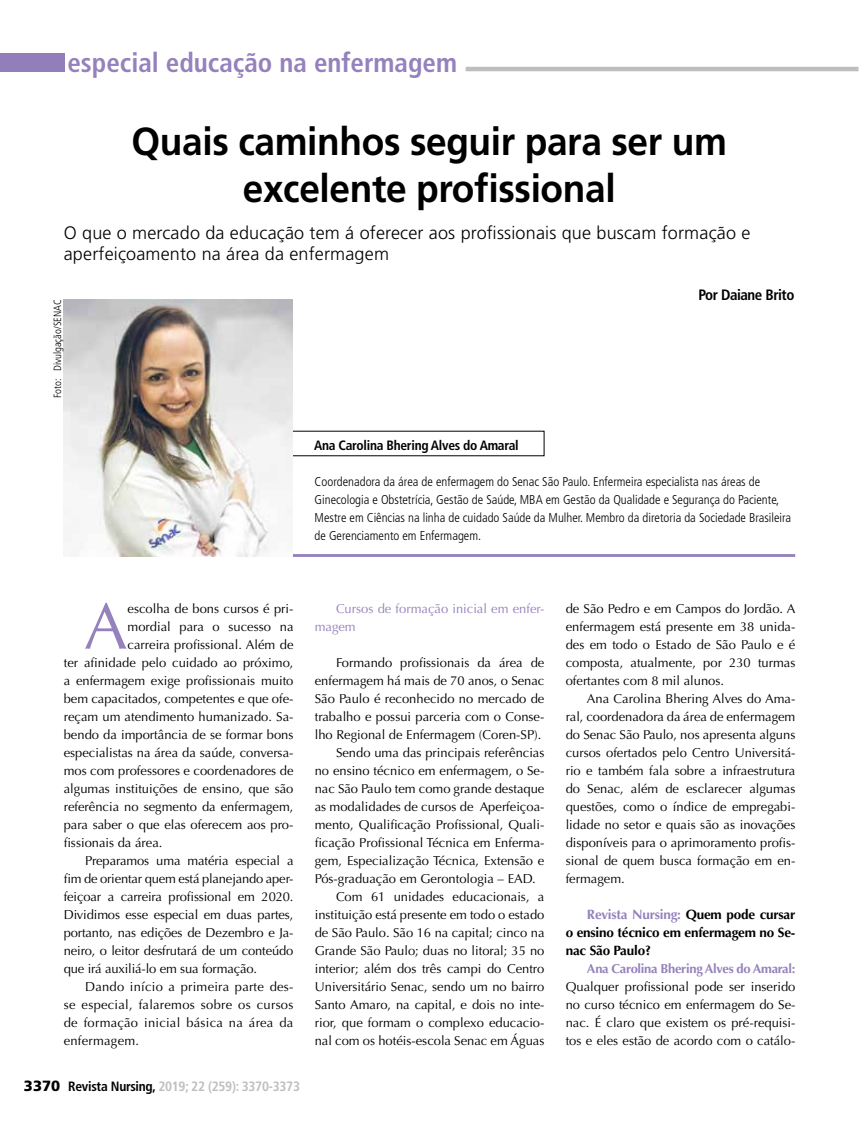
<style>
.page{position:relative;width:859px;height:1132px;background:#fff}
.page>*{position:absolute;margin:0;border:0;box-sizing:border-box;transform-origin:0 0}
.t1{font:65.55px "Optima LT Std";color:#9581bc}
.t2{font:700 39px/46.8px "Frutiger LT Std";letter-spacing:-.01em;color:#000;text-align:center;scale:.95 1}
.t3{font:700 condensed 27px "Frutiger LT Std";color:#9581bc}
.t4{font:300 18px/21.6px "Frutiger LT Std";letter-spacing:.01em;color:#000}
.t5{font:700 condensed 15px "Frutiger LT Std";letter-spacing:-.03em;color:#000}
.t6{font:700 13.5px/18px "Optima LT Std";letter-spacing:-.015em;color:#000;text-align:justify}
.t7{font:700 condensed 13.5px "Frutiger LT Std";letter-spacing:-.02em;color:#bcbec0}
.t8{font:700 condensed 13.5px "Frutiger LT Std";letter-spacing:-.02em;color:#000}
.t9{font:12.9px/18px "Optima LT Std";color:#000;text-align:justify}
.t10{font:12.9px "Optima LT Std";letter-spacing:.02em;color:#000}
.t11{font:12.9px/18px "Optima LT Std";color:#9581bc}
.t12{font:700 12.9px "Optima LT Std";letter-spacing:-.02em;color:#9581bc}
.t13{font:300 condensed 12.75px/18px "Frutiger LT Std";color:#000}
.t14{font:300 condensed 10.5px "Frutiger LT Std";color:#000}
.s1{font-weight:900;font-stretch:normal;font-size:14.85px;color:#000}
.s2{color:#000}
.s3{color:#9581bc}
</style>
<div class="page">
<div style="left:0;top:53px;width:67px;height:21px;background:#000;opacity:.03"></div>
<hr style="left:466px;top:67px;width:392px;height:4px;background:#bcbec0">
<hr style="left:268px;top:554px;width:527px;height:2px;background:#9581bc">
<img style="left:64px;top:300px;width:229px;height:256px">
<h3 class="t3" style="left:67px;top:47px;width:391px">especial educação na enfermagem</h3>
<h2 class="t2" style="left:132px;top:118px;width:628px">Quais caminhos seguir para ser um excelente profissional</h2>
<h3 class="t4" style="left:64px;top:222px;width:688px">O que o mercado da educação tem á oferecer aos profissionais que buscam formação e aperfeiçoamento na área da enfermagem</h3>
<p class="t14" style="left:52px;top:397px;width:99px;rotate:-90deg">Foto: Divulgação/SENAC</p>
<p class="t8" style="left:314px;top:437px;width:206px">Ana Carolina Bhering Alves do Amaral</p>
<p class="t5" style="left:698px;top:285px;width:98px">Por Daiane Brito</p>
<p class="t13" style="left:315px;top:473px;width:478px">Coordenadora da área de enfermagem do Senac São Paulo. Enfermeira especialista nas áreas de Ginecologia e Obstetrícia, Gestão de Saúde, MBA em Gestão da Qualidade e Segurança do Paciente, Mestre em Ciências na linha de cuidado Saúde da Mulher. Membro da diretoria da Sociedade Brasileira de Gerenciamento em Enfermagem.</p>
<h1 class="t1" style="left:84px;top:588px;width:45px">A</h1>
<p class="t9" style="left:128px;top:599px;width:167px">escolha de bons cursos é pri-</p>
<p class="t9" style="left:128px;top:617px;width:167px">mordial para o sucesso na</p>
<p class="t9" style="left:128px;top:635px;width:167px">carreira profissional. Além de</p>
<p class="t9" style="left:64px;top:653px;width:231px">ter afinidade pelo cuidado ao próximo,</p>
<p class="t9" style="left:64px;top:671px;width:231px">a enfermagem exige profissionais muito</p>
<p class="t9" style="left:64px;top:689px;width:231px">bem capacitados, competentes e que ofe-</p>
<p class="t9" style="left:64px;top:707px;width:231px">reçam um atendimento humanizado. Sa-</p>
<p class="t9" style="left:64px;top:725px;width:231px">bendo da importância de se formar bons</p>
<p class="t9" style="left:64px;top:743px;width:231px">especialistas na área da saúde, conversa-</p>
<p class="t9" style="left:64px;top:761px;width:231px">mos com professores e coordenadores de</p>
<p class="t9" style="left:64px;top:779px;width:231px">algumas instituições de ensino, que são</p>
<p class="t9" style="left:64px;top:797px;width:231px">referência no segmento da enfermagem,</p>
<p class="t9" style="left:64px;top:815px;width:231px">para saber o que elas oferecem aos pro-</p>
<p class="t9" style="left:64px;top:833px;width:100px">fissionais da área.</p>
<p class="t9" style="left:85px;top:851px;width:210px">Preparamos uma matéria especial a</p>
<p class="t9" style="left:64px;top:869px;width:231px">fim de orientar quem está planejando aper-</p>
<p class="t9" style="left:64px;top:887px;width:231px">feiçoar a carreira profissional em 2020.</p>
<p class="t9" style="left:64px;top:905px;width:231px">Dividimos esse especial em duas partes,</p>
<p class="t9" style="left:64px;top:923px;width:231px">portanto, nas edições de Dezembro e Ja-</p>
<p class="t9" style="left:64px;top:941px;width:231px">neiro, o leitor desfrutará de um conteúdo</p>
<p class="t9" style="left:64px;top:959px;width:195px">que irá auxiliá-lo em sua formação.</p>
<p class="t10" style="left:85px;top:978px;width:210px">Dando início a primeira parte des-</p>
<p class="t10" style="left:64px;top:996px;width:231px">se especial, falaremos sobre os cursos</p>
<p class="t10" style="left:64px;top:1014px;width:231px">de formação inicial básica na área da</p>
<p class="t10" style="left:64px;top:1032px;width:77px">enfermagem.</p>
<p class="t7" style="left:24px;top:1077px;width:277px"><span class="s1">3370</span> <span class="s2">Revista Nursing,</span> 2019; 22 (259): 3370-3373</p>
<p class="t11" style="left:315px;top:599px;width:231px;text-indent:21px">Cursos de formação inicial em enfer&shy;magem</p>
<p class="t9" style="left:336px;top:653px;width:210px">Formando profissionais da área de</p>
<p class="t9" style="left:315px;top:671px;width:231px">enfermagem há mais de 70 anos, o Senac</p>
<p class="t9" style="left:315px;top:689px;width:231px">São Paulo é reconhecido no mercado de</p>
<p class="t9" style="left:315px;top:707px;width:231px">trabalho e possui parceria com o Conse-</p>
<p class="t9" style="left:315px;top:725px;width:228px">lho Regional de Enfermagem (Coren-SP).</p>
<p class="t9" style="left:336px;top:743px;width:210px">Sendo uma das principais referências</p>
<p class="t9" style="left:315px;top:761px;width:231px">no ensino técnico em enfermagem, o Se-</p>
<p class="t9" style="left:315px;top:779px;width:231px">nac São Paulo tem como grande destaque</p>
<p class="t9" style="left:315px;top:797px;width:231px">as modalidades de cursos de Aperfeiçoa-</p>
<p class="t9" style="left:315px;top:815px;width:231px">mento, Qualificação Profissional, Quali-</p>
<p class="t9" style="left:315px;top:833px;width:231px">ficação Profissional Técnica em Enferma-</p>
<p class="t9" style="left:315px;top:851px;width:231px">gem, Especialização Técnica, Extensão e</p>
<p class="t9" style="left:315px;top:869px;width:223px">Pós-graduação em Gerontologia – EAD.</p>
<p class="t9" style="left:336px;top:887px;width:210px">Com 61 unidades educacionais, a</p>
<p class="t9" style="left:315px;top:905px;width:231px">instituição está presente em todo o estado</p>
<p class="t9" style="left:315px;top:923px;width:231px">de São Paulo. São 16 na capital; cinco na</p>
<p class="t9" style="left:315px;top:941px;width:231px">Grande São Paulo; duas no litoral; 35 no</p>
<p class="t9" style="left:315px;top:959px;width:231px">interior; além dos três campi do Centro</p>
<p class="t9" style="left:315px;top:977px;width:231px">Universitário Senac, sendo um no bairro</p>
<p class="t9" style="left:315px;top:995px;width:231px">Santo Amaro, na capital, e dois no inte-</p>
<p class="t9" style="left:315px;top:1013px;width:231px">rior, que formam o complexo educacio-</p>
<p class="t9" style="left:315px;top:1031px;width:231px">nal com os hotéis-escola Senac em Águas</p>
<p class="t9" style="left:566px;top:599px;width:231px">de São Pedro e em Campos do Jordão. A enfermagem está presente em 38 unida&shy;des em todo o Estado de São Paulo e é composta, atualmente, por 230 turmas ofertantes com 8 mil alunos.</p>
<p class="t9" style="left:566px;top:689px;width:231px;text-indent:21px">Ana Carolina Bhering Alves do Ama&shy;ral, coordenadora da área de enfermagem do Senac São Paulo, nos apresenta alguns cursos ofertados pelo Centro Universitá&shy;rio e também fala sobre a infraestrutura do Senac, além de esclarecer algumas questões, como o índice de empregabi&shy;lidade no setor e quais são as inovações disponíveis para o aprimoramento profis&shy;sional de quem busca formação em en&shy;fermagem.</p>
<p class="t6" style="left:566px;top:905px;width:231px;text-indent:21px"><span class="s3">Revista Nursing:</span> Quem pode cursar o ensino técnico em enfermagem no Se&shy;nac São Paulo?</p>
<p class="t12" style="left:587px;top:960px;width:210px">Ana Carolina Bhering Alves do Amaral:</p>
<p class="t9" style="left:566px;top:977px;width:231px">Qualquer profissional pode ser inserido no curso técnico em enfermagem do Se&shy;nac. É claro que existem os pré-requisi&shy;tos e eles estão de acordo com o catálo-</p>
</div>
